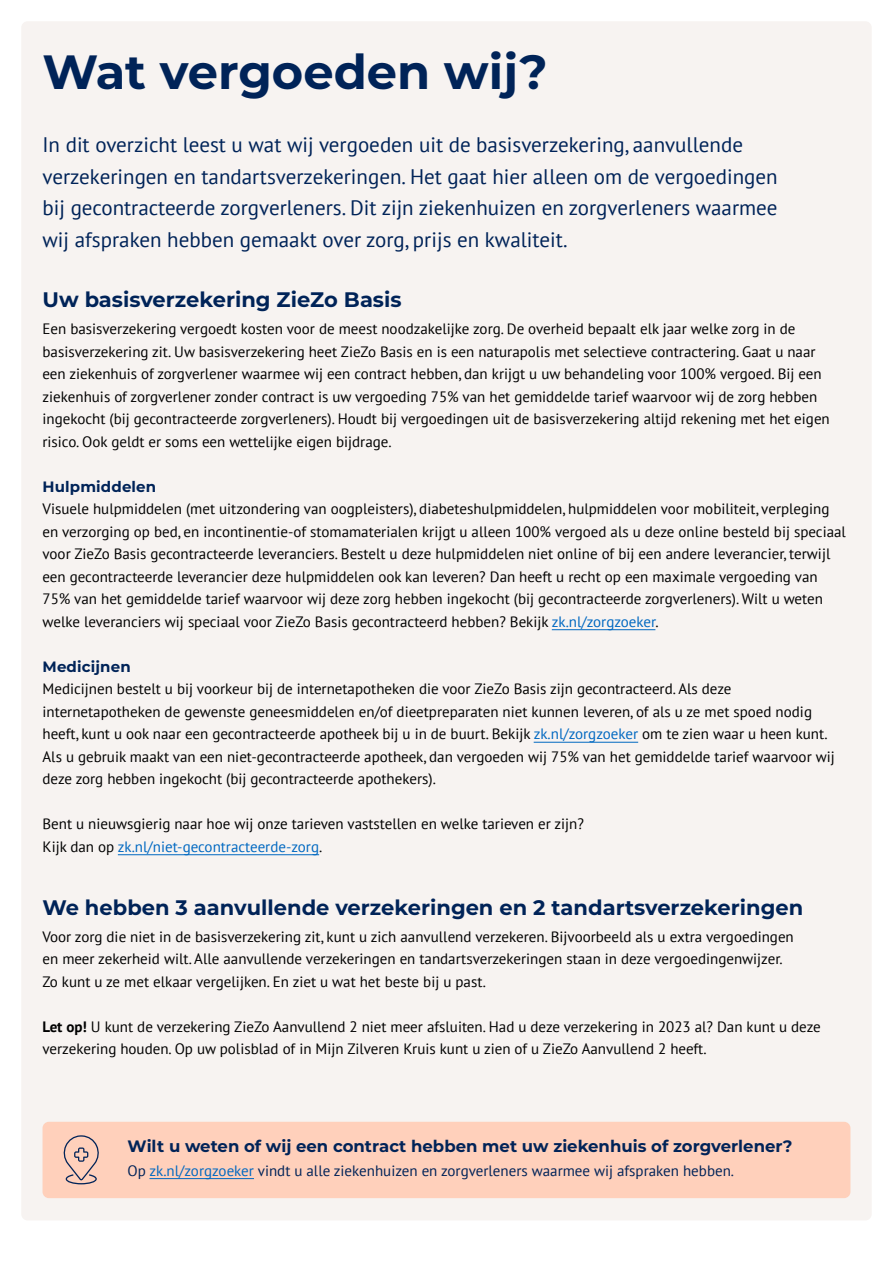
<style>
.page{position:relative;width:893px;height:1263px;background:#fff}
.page>*{position:absolute;margin:0;border:0;box-sizing:border-box;transform-origin:0 0}
.Kop_titel{font:700 48px "Montserrat";color:#002358}
.Intro{font:21px/31.5px "PT Sans";color:#002358}
.Alinea_kop{font:700 21px "Montserrat";color:#002358}
.Hoofkop_roze_kader{font:700 16.5px "Montserrat";color:#002358}
.Brood{font:15px/22.5px "PT Sans";color:#000}
.Subtekst_roze_kader{font:15px "PT Sans";color:#002358}
.Tussenkop{font:700 15px "Montserrat";letter-spacing:.01em;color:#002358}
.s1{color:#0068c1}
.s2{font-weight:700}
</style>
<div class="page">
<div style="left:21px;top:21px;width:851px;height:1199px;background:#f7f3f1;border-radius:6px"></div>
<div style="left:43px;top:1122px;width:807px;height:76px;background:#ffd0bb;border-radius:6px"></div>
<hr style="left:552px;top:629px;width:103px;height:1px;background:#0068c1">
<hr style="left:534px;top:742px;width:104px;height:1px;background:#0068c1">
<hr style="left:118px;top:854px;width:201px;height:1px;background:#0068c1">
<hr style="left:149px;top:1178px;width:105px;height:1px;background:#0068c1">
<svg style="left:63px;top:1135px;width:36px;height:49px"></svg>
<h1 class="Kop_titel" style="left:43px;top:37px;width:507px">Wat vergoeden wij?</h1>
<p class="Intro" style="left:43px;top:128px;width:737px">In dit overzicht leest u wat wij vergoeden uit de basisverzekering, aanvullende verzekeringen en tandartsverzekeringen. Het gaat hier alleen om de vergoedingen bij gecontracteerde zorgverleners. Dit zijn ziekenhuizen en zorgverleners waarmee wij afspraken hebben gemaakt over zorg, prijs en kwaliteit.</p>
<h3 class="Alinea_kop" style="left:43px;top:285px;width:361px">Uw basisverzekering ZieZo Basis</h3>
<p class="Brood" style="left:43px;top:317px;width:789px">Een basisverzekering vergoedt kosten voor de meest noodzakelijke zorg. De overheid bepaalt elk jaar welke zorg in de basisverzekering zit. Uw basisverzekering heet ZieZo Basis en is een naturapolis met selectieve contractering. Gaat u naar een ziekenhuis of zorgverlener waarmee wij een contract hebben, dan krijgt u uw behandeling voor 100% vergoed. Bij een ziekenhuis of zorgverlener zonder contract is uw vergoeding 75% van het gemiddelde tarief waarvoor wij de zorg hebben ingekocht (bij gecontracteerde zorgverleners). Houdt bij vergoedingen uit de basisverzekering altijd rekening met het eigen risico. Ook geldt er soms een wettelijke eigen bijdrage.</p>
<p class="Tussenkop" style="left:43px;top:475px;width:115px">Hulpmiddelen</p>
<p class="Brood" style="left:43px;top:497px;width:805px">Visuele hulpmiddelen (met uitzondering van oogpleisters), diabeteshulpmiddelen, hulpmiddelen voor mobiliteit, verpleging en verzorging op bed, en incontinentie-of stomamaterialen krijgt u alleen 100% vergoed als u deze online besteld bij speciaal voor ZieZo Basis gecontracteerde leveranciers. Bestelt u deze hulpmiddelen niet online of bij een andere leverancier, terwijl een gecontracteerde leverancier deze hulpmiddelen ook kan leveren? Dan heeft u recht op een maximale vergoeding van 75% van het gemiddelde tarief waarvoor wij deze zorg hebben ingekocht (bij gecontracteerde zorgverleners). Wilt u weten welke leveranciers wij speciaal voor ZieZo Basis gecontracteerd hebben? Bekijk <span class="s1">zk.nl/zorgzoeker</span>.</p>
<p class="Tussenkop" style="left:43px;top:655px;width:90px">Medicijnen</p>
<p class="Brood" style="left:43px;top:677px;width:787px">Medicijnen bestelt u bij voorkeur bij de internetapotheken die voor ZieZo Basis zijn gecontracteerd. Als deze internetapotheken de gewenste geneesmiddelen en/of dieetpreparaten niet kunnen leveren, of als u ze met spoed nodig heeft, kunt u ook naar een gecontracteerde apotheek bij u in de buurt. Bekijk <span class="s1">zk.nl/zorgzoeker</span> om te zien waar u heen kunt.</p>
<p class="Brood" style="left:43px;top:745px;width:794px">Als u gebruik maakt van een niet-gecontracteerde apotheek, dan vergoeden wij 75% van het gemiddelde tarief waarvoor wij deze zorg hebben ingekocht (bij gecontracteerde apothekers).</p>
<p class="Brood" style="left:43px;top:812px;width:543px">Bent u nieuwsgierig naar hoe wij onze tarieven vaststellen en welke tarieven er zijn?<br>Kijk dan op <span class="s1">zk.nl/niet-gecontracteerde-zorg</span>.</p>
<h3 class="Alinea_kop" style="left:43px;top:892px;width:762px">We hebben 3 aanvullende verzekeringen en 2 tandartsverzekeringen</h3>
<p class="Brood" style="left:43px;top:925px;width:753px">Voor zorg die niet in de basisverzekering zit, kunt u zich aanvullend verzekeren. Bijvoorbeeld als u extra vergoedingen en meer zekerheid wilt. Alle aanvullende verzekeringen en tandartsverzekeringen staan in deze vergoedingenwijzer.<br>Zo kunt u ze met elkaar vergelijken. En ziet u wat het beste bij u past.</p>
<p class="Brood" style="left:43px;top:1015px;width:780px"><span class="s2">Let op!</span> U kunt de verzekering ZieZo Aanvullend 2 niet meer afsluiten. Had u deze verzekering in 2023 al? Dan kunt u deze verzekering houden. Op uw polisblad of in Mijn Zilveren Kruis kunt u zien of u ZieZo Aanvullend 2 heeft.</p>
<p class="Hoofkop_roze_kader" style="left:128px;top:1134px;width:667px">Wilt u weten of wij een contract hebben met uw ziekenhuis of zorgverlener?</p>
<p class="Subtekst_roze_kader" style="left:128px;top:1161px;width:608px">Op <span class="s1">zk.nl/zorgzoeker</span> vindt u alle ziekenhuizen en zorgverleners waarmee wij afspraken hebben.</p>
</div>
